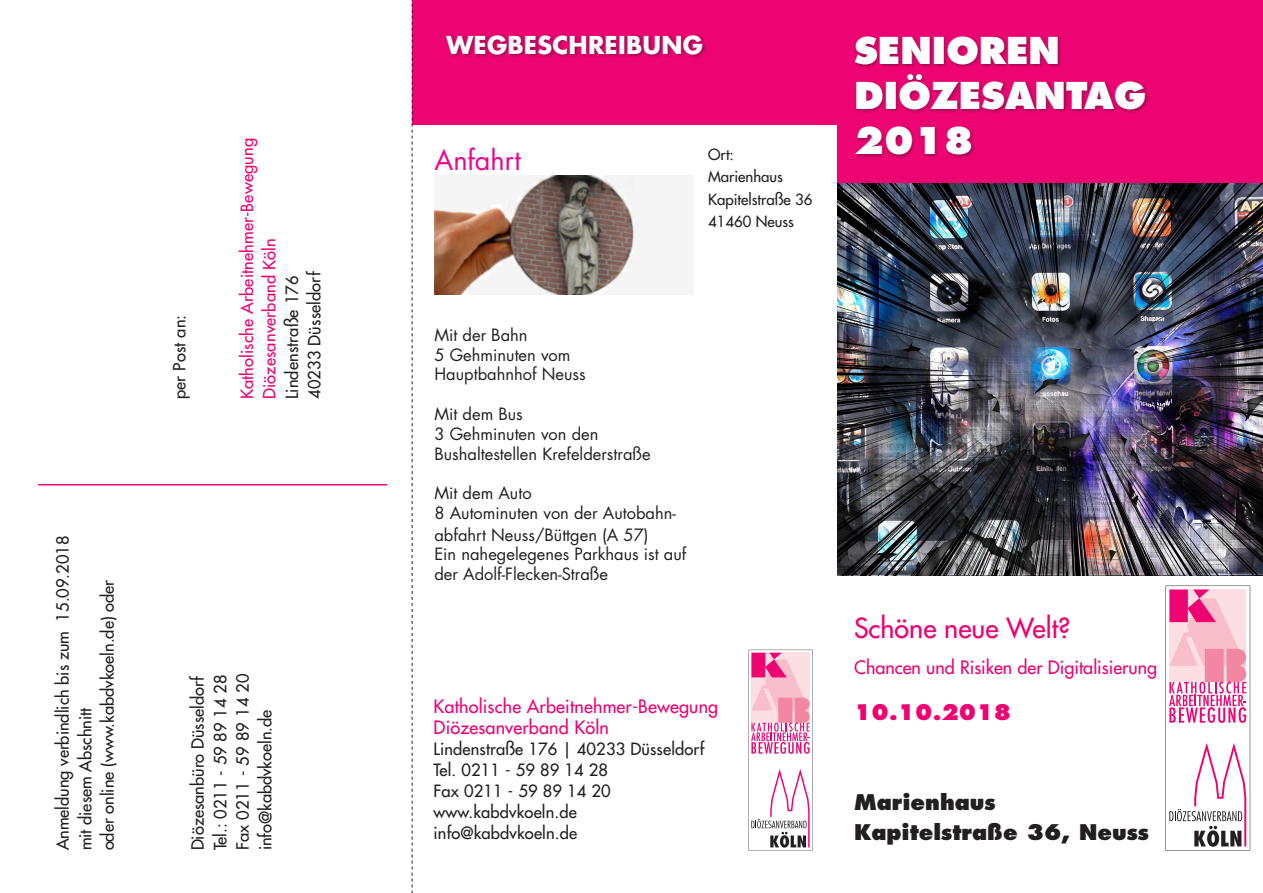
<style>
.page{position:relative;width:1263px;height:893px;background:#fff}
.page>*{position:absolute;margin:0;border:0;box-sizing:border-box;transform-origin:0 0}
.t1{font:800 36px "Futura Std";color:#fff}
.t2{font:500 27px "Futura Std";color:#ed0372}
.t3{font:27px "Futura Std";color:#ed028c}
.t4{font:700 24px "Futura Std";letter-spacing:.01em;color:#fff}
.t5{font:800 21px "Futura Std";color:#231f20}
.t6{font:800 21px "Futura Std";color:#ed0372}
.t7{font:500 18px "Futura Std";letter-spacing:.01em;color:#ed0372}
.t8{font:500 16.5px "Futura Std";letter-spacing:.01em;color:#231f20}
.t9{font:16.5px/21.6px "Futura Std";color:#231f20}
.t10{font:500 16.5px "Futura Std";letter-spacing:.01em;color:#ed0372}
.t11{font:500 15px "Futura Std";color:#231f20}
</style>
<div class="page">
<div style="left:838px;top:0;width:425px;height:184px;background:#ed0372"></div>
<svg style="left:1165px;top:586px;width:85px;height:264px"></svg>
<div style="left:853px;top:34px;width:297px;height:125px;background:#231f20;opacity:.49"></div>
<div style="left:412px;top:0;width:430px;height:124px;background:#ed0372"></div>
<hr style="left:38px;top:484px;width:349px;height:1px;background:#ed0372">
<svg style="left:748px;top:650px;width:65px;height:200px"></svg>
<svg style="left:412px;top:0;width:1px;height:893px"></svg>
<div style="left:444px;top:33px;width:264px;height:26px;background:#231f20;opacity:.49"></div>
<img style="left:838px;top:184px;width:425px;height:391px">
<img style="left:434px;top:176px;width:201px;height:119px">
<p class="t8" style="left:52px;top:850px;width:316px;rotate:-90deg">Anmeldung verbindlich bis zum 15.09.2018</p>
<p class="t8" style="left:97px;top:850px;width:272px;rotate:-90deg">oder online (www.kabdvkoeln.de) oder</p>
<p class="t8" style="left:75px;top:850px;width:144px;rotate:-90deg">mit diesem Abschnitt</p>
<p class="t8" style="left:169px;top:399px;width:86px;rotate:-90deg">per Post an:</p>
<p class="t10" style="left:237px;top:399px;width:262px;rotate:-90deg">Katholische Arbeitnehmer-Bewegung</p>
<p class="t10" style="left:259px;top:399px;width:162px;rotate:-90deg">Diözesanverband Köln</p>
<p class="t8" style="left:282px;top:399px;width:125px;rotate:-90deg">Lindenstraße 176</p>
<p class="t8" style="left:304px;top:399px;width:129px;rotate:-90deg">40233 Düsseldorf</p>
<p class="t8" style="left:187px;top:850px;width:176px;rotate:-90deg">Diözesanbüro Düsseldorf</p>
<p class="t8" style="left:210px;top:850px;width:177px;rotate:-90deg">Tel.: 0211 - 59 89 14 28</p>
<p class="t8" style="left:232px;top:850px;width:179px;rotate:-90deg">Fax 0211 - 59 89 14 20</p>
<p class="t8" style="left:255px;top:850px;width:142px;rotate:-90deg">info@kabdvkoeln.de</p>
<p class="t4" style="left:446px;top:29px;width:258px">WEGBESCHREIBUNG</p>
<p class="t3" style="left:434px;top:143px;width:88px">Anfahrt</p>
<p class="t11" style="left:708px;top:145px;width:27px">Ort:</p>
<p class="t11" style="left:708px;top:167px;width:76px">Marienhaus</p>
<p class="t11" style="left:708px;top:190px;width:106px">Kapitelstraße 36</p>
<p class="t11" style="left:708px;top:212px;width:87px">41460 Neuss</p>
<p class="t9" style="left:434px;top:324px;width:95px">Mit der Bahn</p>
<p class="t9" style="left:434px;top:344px;width:138px">5 Gehminuten vom</p>
<p class="t9" style="left:434px;top:364px;width:153px">Hauptbahnhof Neuss</p>
<p class="t9" style="left:434px;top:403px;width:90px">Mit dem Bus</p>
<p class="t9" style="left:434px;top:423px;width:166px">3 Gehminuten von den</p>
<p class="t9" style="left:434px;top:443px;width:218px">Bushaltestellen Krefelderstraße</p>
<p class="t9" style="left:434px;top:482px;width:99px">Mit dem Auto</p>
<p class="t9" style="left:434px;top:502px;width:243px">8 Autominuten von der Autobahn&shy;abfahrt Neuss/Büttgen (A 57)</p>
<p class="t9" style="left:434px;top:544px;width:253px;line-height:19.8px">Ein nahegelegenes Parkhaus ist auf der Adolf-Flecken-Straße</p>
<p class="t7" style="left:433px;top:695px;width:286px">Katholische Arbeitnehmer-Bewegung</p>
<p class="t7" style="left:433px;top:716px;width:177px">Diözesanverband Köln</p>
<p class="t8" style="left:433px;top:738px;width:272px">Lindenstraße 176 | 40233 Düsseldorf</p>
<p class="t8" style="left:433px;top:759px;width:176px">Tel. 0211 - 59 89 14 28</p>
<p class="t8" style="left:433px;top:780px;width:179px">Fax 0211 - 59 89 14 20</p>
<p class="t8" style="left:433px;top:801px;width:145px">www.kabdvkoeln.de</p>
<p class="t8" style="left:433px;top:822px;width:145px">info@kabdvkoeln.de</p>
<p class="t1" style="left:854px;top:27px;width:207px">SENIOREN</p>
<p class="t1" style="left:854px;top:72px;width:294px">DIÖZESANTAG</p>
<p class="t1" style="left:854px;top:117px;width:121px">2018</p>
<p class="t2" style="left:854px;top:611px;width:218px">Schöne neue Welt?</p>
<p class="t7" style="left:854px;top:656px;width:304px">Chancen und Risiken der Digitalisierung</p>
<p class="t6" style="left:854px;top:699px;width:159px">10.10.2018</p>
<p class="t5" style="left:854px;top:789px;width:143px">Marienhaus</p>
<p class="t5" style="left:854px;top:819px;width:296px">Kapitelstraße 36, Neuss</p>
</div>
